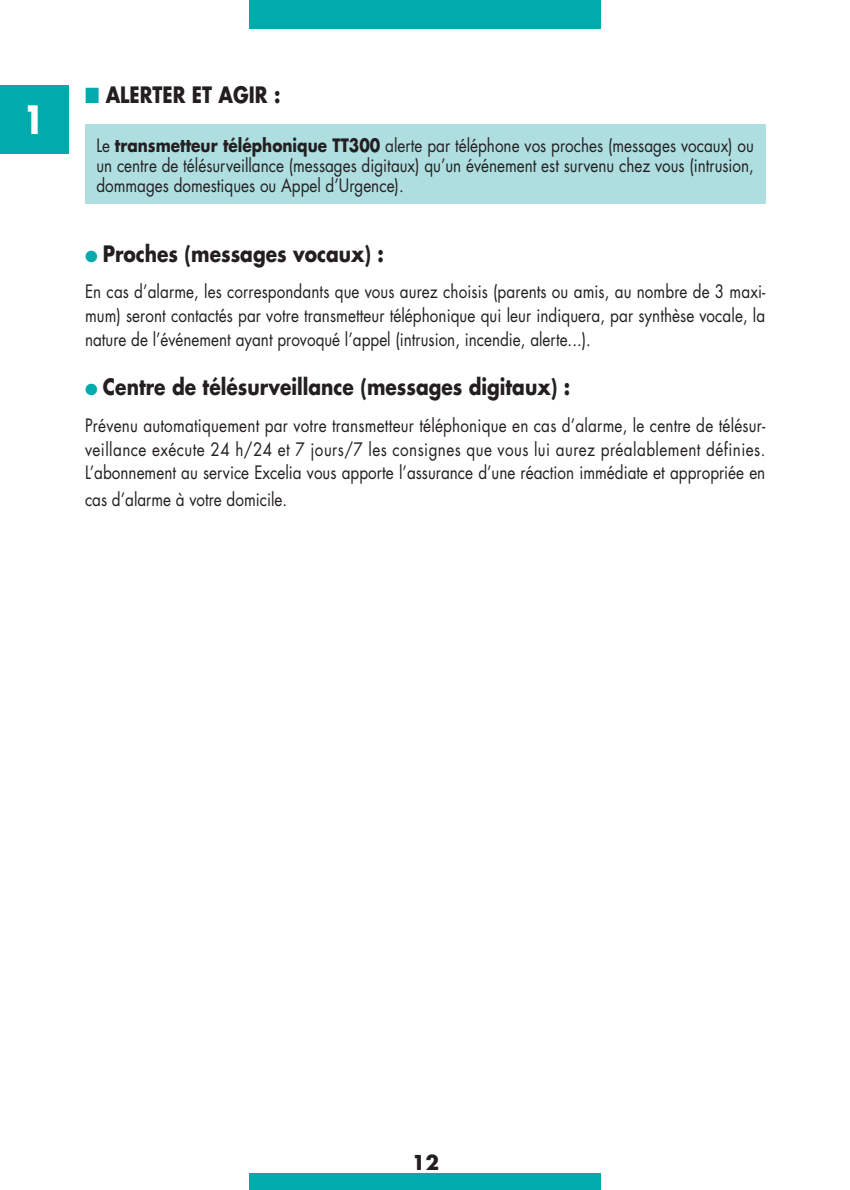
<style>
.page{position:relative;width:850px;height:1190px;background:#fff}
.page>*{position:absolute;margin:0;border:0;box-sizing:border-box;transform-origin:0 0}
.t1{font:700 38px "Futura";color:#fff;scale:.85 1}
.t2{font:700 22px "Futura";color:#231f20;scale:.85 1}
.t3{font:700 20px "Futura";color:#231f20}
.t4{font:18px/23.6px "Futura";color:#231f20;text-align:justify;scale:.85 1}
.s1{color:#00aaad}
.s2{font-weight:700}
</style>
<div class="page">
<div style="left:0;top:85px;width:68px;height:68px;background:#00aaad"></div>
<div style="left:249px;top:0;width:352px;height:28px;background:#00aaad"></div>
<div style="left:249px;top:1174px;width:352px;height:16px;background:#00aaad"></div>
<div style="left:85px;top:125px;width:680px;height:79px;background:#afdee1"></div>
<h1 class="t1" style="left:23px;top:102px;width:28px">1</h1>
<p class="t2" style="left:85px;top:85px;width:231px"><span class="s1">■</span> ALERTER ET AGIR :</p>
<p class="t4" style="left:96px;top:136px;width:775px;line-height:20px">Le <span class="s2">transmetteur téléphonique TT300</span> alerte par téléphone vos proches (messages vocaux) ou un centre de télésurveillance (messages digitaux) qu’un événement est survenu chez vous (intrusion, dommages domestiques ou Appel d’Urgence).</p>
<p class="t2" style="left:85px;top:243px;width:353px"><span class="s1">●</span> Proches (messages vocaux) :</p>
<p class="t4" style="left:85px;top:282px;width:802px">En cas d’alarme, les correspondants que vous aurez choisis (parents ou amis, au nombre de 3 maxi&shy;mum) seront contactés par votre transmetteur téléphonique qui leur indiquera, par synthèse vocale, la nature de l’événement ayant provoqué l’appel (intrusion, incendie, alerte...).</p>
<p class="t2" style="left:85px;top:377px;width:572px"><span class="s1">●</span> Centre de télésurveillance (messages digitaux) :</p>
<p class="t4" style="left:85px;top:415px;width:802px">Prévenu automatiquement par votre transmetteur téléphonique en cas d’alarme, le centre de télésur&shy;veillance exécute 24 h/24 et 7 jours/7 les consignes que vous lui aurez préalablement définies.<br>L’abonnement au service Excelia vous apporte l’assurance d’une réaction immédiate et appropriée en</p>
<p class="t4" style="left:85px;top:489px;width:239px">cas d’alarme à votre domicile.</p>
<p class="t3" style="left:412px;top:1153px;width:29px">12</p>
</div>
